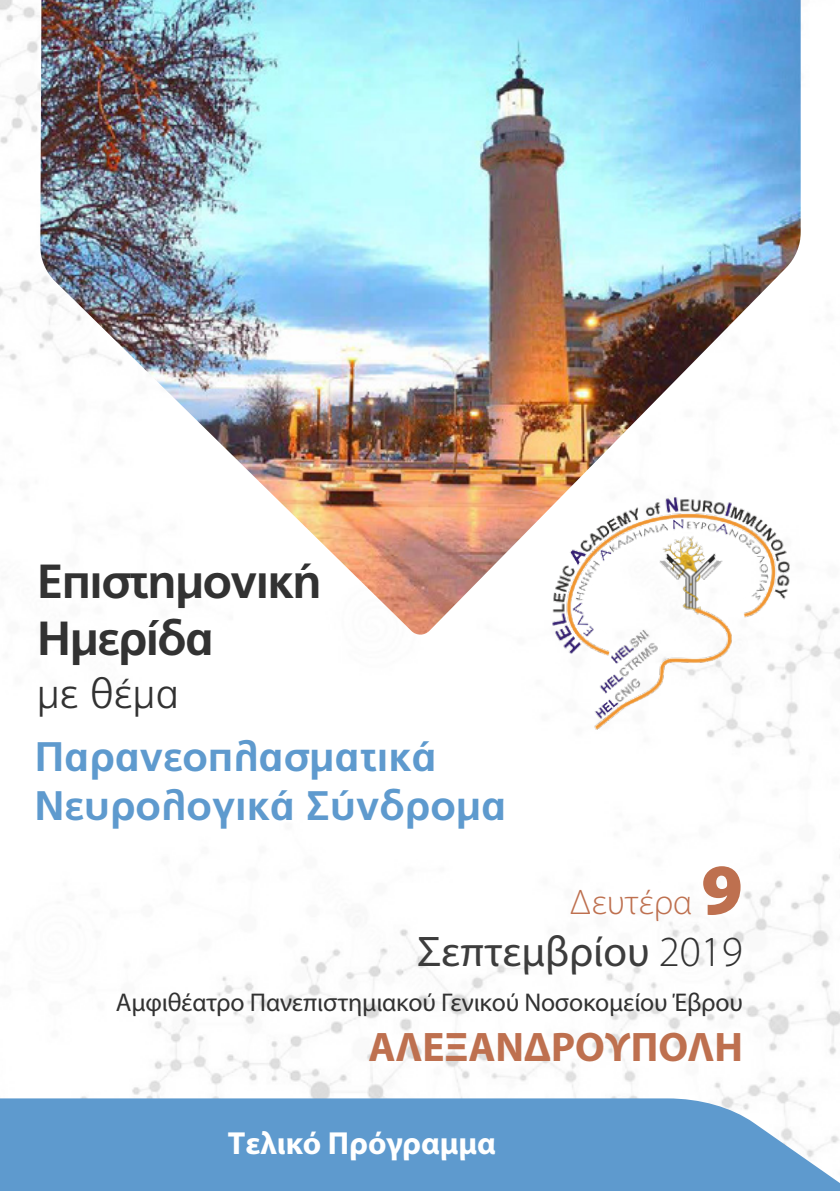
<style>
.page{position:relative;width:840px;height:1191px;background:#fff}
.page>*{position:absolute;margin:0;border:0;box-sizing:border-box;transform-origin:0 0}
.t1{font:700 47.8px/57.4px "PF Catalog";letter-spacing:-.03em;color:#323232}
.t2{font:43px "Myriad Pro";color:rgb(50 50 50/.95)}
.t3{font:700 41.4px "Myriad Pro";color:#be704f}
.t4{font:300 41.4px "PF Catalog";letter-spacing:.01em;color:#323232}
.t5{font:700 41.2px/49.6px "PF Catalog";color:#5e9ace}
.t6{font:300 35.8px "Myriad Pro";color:#be704f}
.t7{font:700 32px "Myriad Pro";color:#fff}
.t8{font:25.8px "Myriad Pro";letter-spacing:-.005em;color:#323232}
.s1{font-weight:900;font-size:72.6px}
.s2{font-weight:300;color:#323232}
</style>
<div class="page">
<img style="left:0;top:0;width:839px;height:1098px">
<img style="left:40px;top:0;width:760px;height:636px">
<svg style="left:0;top:1098px;width:839px;height:93px;background:#69a1d1"></svg>
<img style="left:544px;top:485px;width:256px;height:255px">
<h1 class="t1" style="left:37px;top:553px;width:286px">Επιστηµονική<br>Ηµερίδα</h1>
<h3 class="t4" style="left:37px;top:670px;width:143px">µε θέµα</h3>
<h3 class="t5" style="left:34px;top:732px;width:473px">Παρανεοπλασµατικά<br>Νευρολογικά Σύνδροµα</h3>
<h3 class="t6" style="left:569px;top:880px;width:174px">Δευτέρα <span class="s1">9</span></h3>
<h2 class="t2" style="left:417px;top:925px;width:327px">Σεπτεμβρίου <span class="s2">2019</span></h2>
<p class="t8" style="left:116px;top:986px;width:628px">Αμφιθέατρο Πανεπιστημιακού Γενικού Νοσοκομείου Έβρου</p>
<h3 class="t3" style="left:368px;top:1019px;width:376px">ΑΛΕΞΑΝΔΡΟΥΠΟΛΗ</h3>
<p class="t7" style="left:228px;top:1122px;width:269px">Τελικό Πρόγραμμα</p>
</div>
